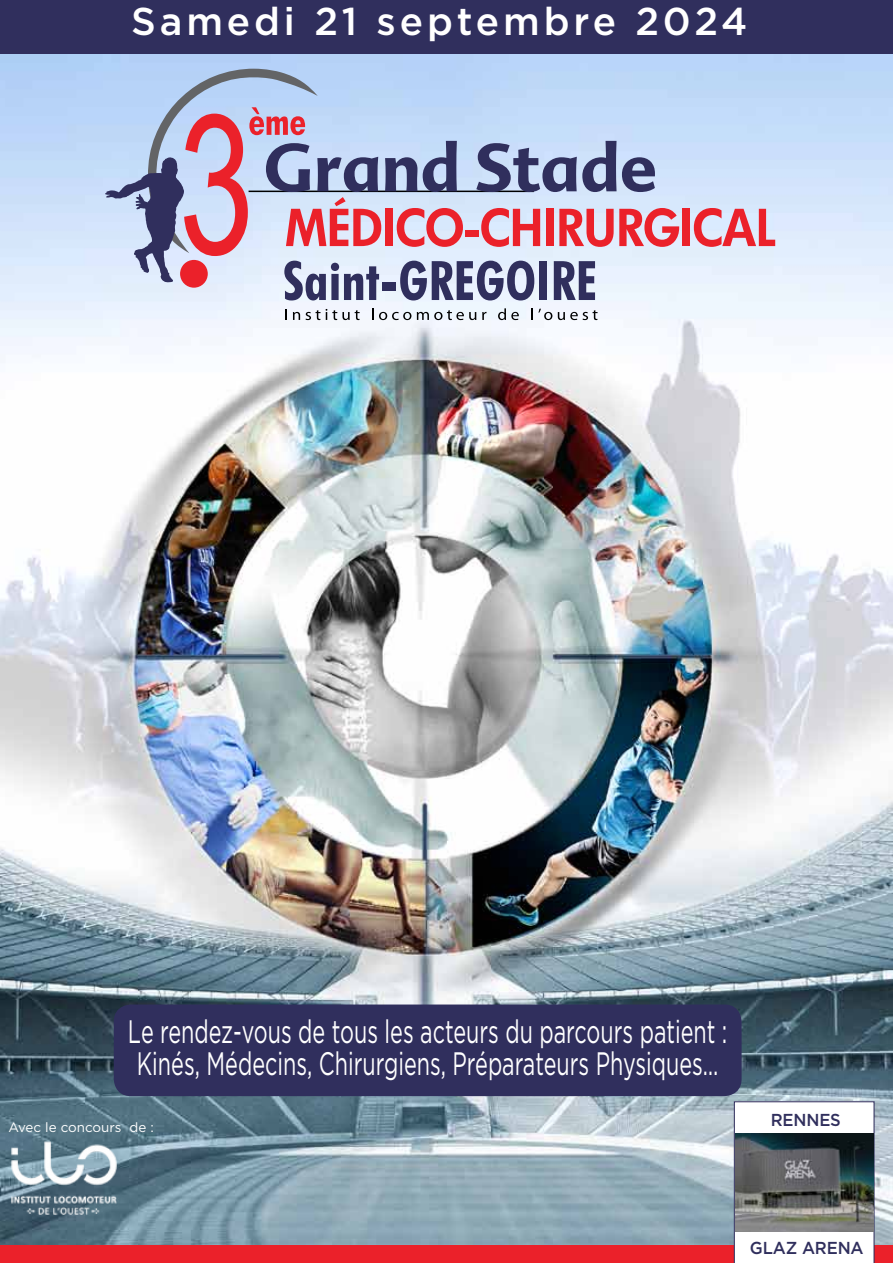
<style>
.page{position:relative;width:893px;height:1263px;background:#fff}
.page>*{position:absolute;margin:0;border:0;box-sizing:border-box;transform-origin:0 0}
.t1{font:500 39.45px "Gotham";letter-spacing:.1em;color:#fff}
.t2{font:500 38.85px "Gotham";letter-spacing:.1em;color:#fff}
.t3{font:32.4px/32.7px "Gotham";color:#fff;scale:.66 1}
.t4{font:500 17.25px "Gotham";letter-spacing:-.01em;color:#302f5d;scale:.96 1}
.t5{font:13.5px "Gotham";color:#fff}
</style>
<div class="page">
<img style="left:0;top:53px;width:893px;height:1192px">
<div style="left:0;top:1245px;width:893px;height:18px;background:#eb212a"></div>
<div style="left:0;top:0;width:893px;height:53px;background:#302f5d"></div>
<img style="left:8px;top:1141px;width:110px;height:75px">
<svg style="left:734px;top:1101px;width:141px;height:162px"></svg>
<img style="left:735px;top:1134px;width:138px;height:98px">
<svg style="left:285px;top:309px;width:2px;height:11px"></svg>
<svg style="left:293px;top:312px;width:7px;height:8px"></svg>
<svg style="left:306px;top:309px;width:54px;height:11px"></svg>
<svg style="left:372px;top:308px;width:39px;height:12px"></svg>
<svg style="left:417px;top:310px;width:59px;height:10px"></svg>
<svg style="left:482px;top:312px;width:4px;height:8px"></svg>
<svg style="left:498px;top:308px;width:21px;height:12px"></svg>
<svg style="left:531px;top:308px;width:21px;height:12px"></svg>
<svg style="left:558px;top:310px;width:40px;height:10px"></svg>
<div style="left:683px;top:209px;width:7px;height:37px;background:#eb212a"></div>
<svg style="left:694px;top:208px;width:81px;height:39px;background:#e2909e"></svg>
<svg style="left:105px;top:69px;width:574px;height:231px;background:#b9b6d0"></svg>
<div style="left:180px;top:260px;width:28px;height:28px;background:#eb212a;border-radius:50%"></div>
<div style="left:114px;top:1004px;width:628px;height:92px;background:#302f5d;border-radius:17px"></div>
<p class="t1" style="left:135px;top:-7px;width:629px">Samedi 21 septembre 2024</p>
<p class="t2" style="left:131px;top:-4px;width:618px">Samedi 21 septembre 2024</p>
<p class="t3" style="left:128px;top:1014px;width:910px">Le rendez-vous de tous les acteurs du parcours patient :<br>Kinés, Médecins, Chirurgiens, Préparateurs Physiques…</p>
<p class="t5" style="left:8px;top:1119px;width:147px">Avec le concours de :</p>
<p class="t4" style="left:771px;top:1108px;width:75px">RENNES</p>
<p class="t4" style="left:750px;top:1236px;width:120px">GLAZ ARENA</p>
</div>
